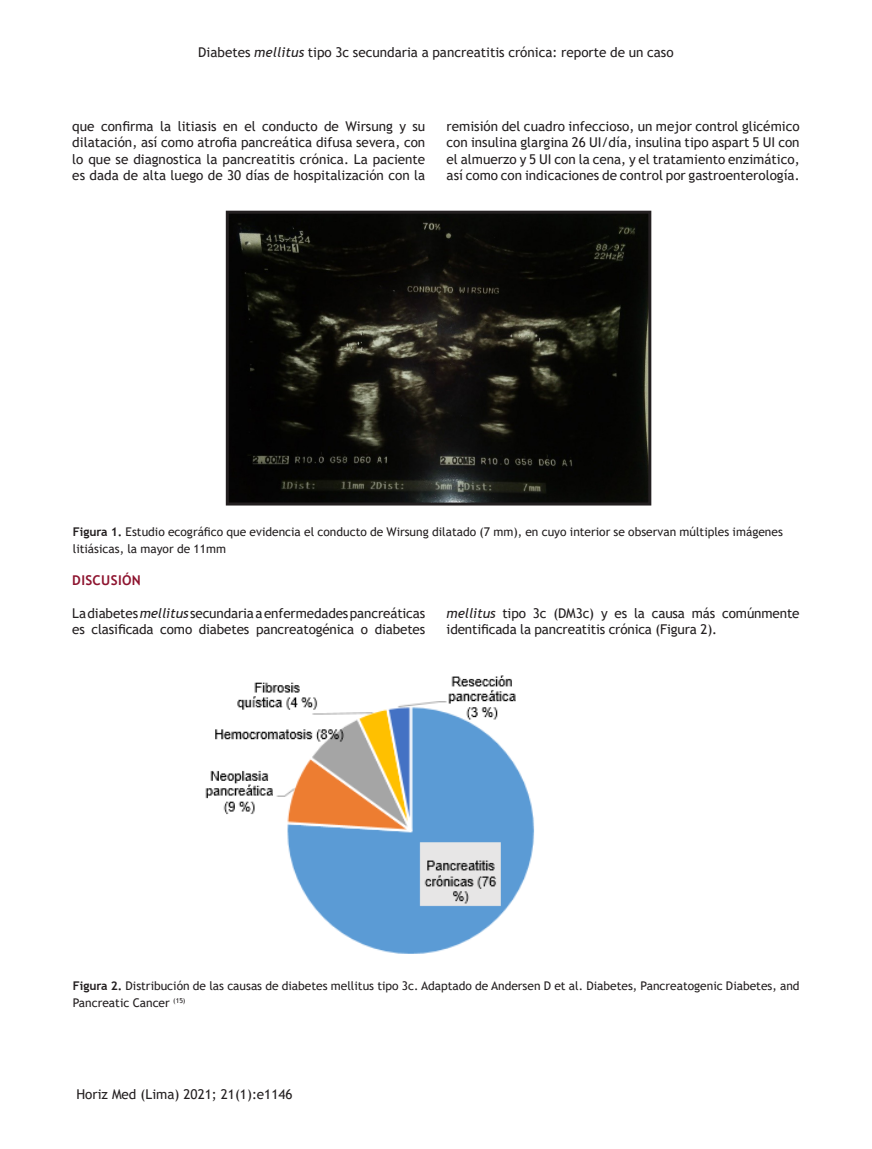
<style>
.page{position:relative;width:872px;height:1149px;background:#fff}
.page>*{position:absolute;margin:0;border:0;box-sizing:border-box;transform-origin:0 0}
.TEXTO_PRINCIPAL_HORI{font:13.5px/16.2px "Trebuchet MS";letter-spacing:-.01em;color:#231f20;text-align:justify}
.ENCABEZADO_AUTOR{font:13.5px "Trebuchet MS";color:#231f20}
.SUBTITULO_MINUSCULAS{font:700 13.5px "Trebuchet MS";letter-spacing:.025em;color:#8e142f}
.LEYENDAS_cuadros{font:12px/16.2px "Trebuchet MS";color:#231f20}
.s1{font-style:italic}
.s2{font-weight:700}
</style>
<div class="page">
<img style="left:230px;top:215px;width:417px;height:286px">
<div style="left:226px;top:211px;width:425px;height:294px;border:3px solid #231f20"></div>
<img style="left:205px;top:675px;width:329px;height:279px">
<p class="ENCABEZADO_AUTOR" style="left:198px;top:43px;width:477px">Diabetes <span class="s1">mellitus</span> tipo 3c secundaria a pancreatitis crónica: reporte de un caso</p>
<p class="TEXTO_PRINCIPAL_HORI" style="left:72px;top:118px;width:354px">que confirma la litiasis en el conducto de Wirsung y su dilatación, así como atrofia pancreática difusa severa, con lo que se diagnostica la pancreatitis crónica. La paciente es dada de alta luego de 30 días de hospitalización con la</p>
<p class="TEXTO_PRINCIPAL_HORI" style="left:446px;top:118px;width:354px">remisión del cuadro infeccioso, un mejor control glicémico con insulina glargina 26 UI/día, insulina tipo aspart 5 UI con el almuerzo y 5 UI con la cena, y el tratamiento enzimático, así como con indicaciones de control por gastroenterología.</p>
<p class="LEYENDAS_cuadros" style="left:73px;top:524px;width:711px"><span class="s2">Figura 1.</span> Estudio ecográfico que evidencia el conducto de Wirsung dilatado (7 mm), en cuyo interior se observan múltiples imágenes litiásicas, la mayor de 11mm</p>
<p class="SUBTITULO_MINUSCULAS" style="left:72px;top:571px;width:70px">DISCUSIÓN</p>
<p class="TEXTO_PRINCIPAL_HORI" style="left:72px;top:604px;width:354px">La diabetes <span class="s1">mellitus</span> secundaria a enfermedades pancreáticas es clasificada como diabetes pancreatogénica o diabetes</p>
<p class="TEXTO_PRINCIPAL_HORI" style="left:446px;top:604px;width:354px"><span class="s1">mellitus</span> tipo 3c (DM3c) y es la causa más comúnmente identificada la pancreatitis crónica (Figura 2).</p>
<p class="LEYENDAS_cuadros" style="left:73px;top:977px;width:728px"><span class="s2">Figura 2.</span> Distribución de las causas de diabetes mellitus tipo 3c. Adaptado de Andersen D et al. Diabetes, Pancreatogenic Diabetes, and<br>Pancreatic Cancer <sup>(15)</sup></p>
<p class="TEXTO_PRINCIPAL_HORI" style="left:76px;top:1085px;width:218px">Horiz Med (Lima) 2021; 21(1):e1146</p>
</div>
